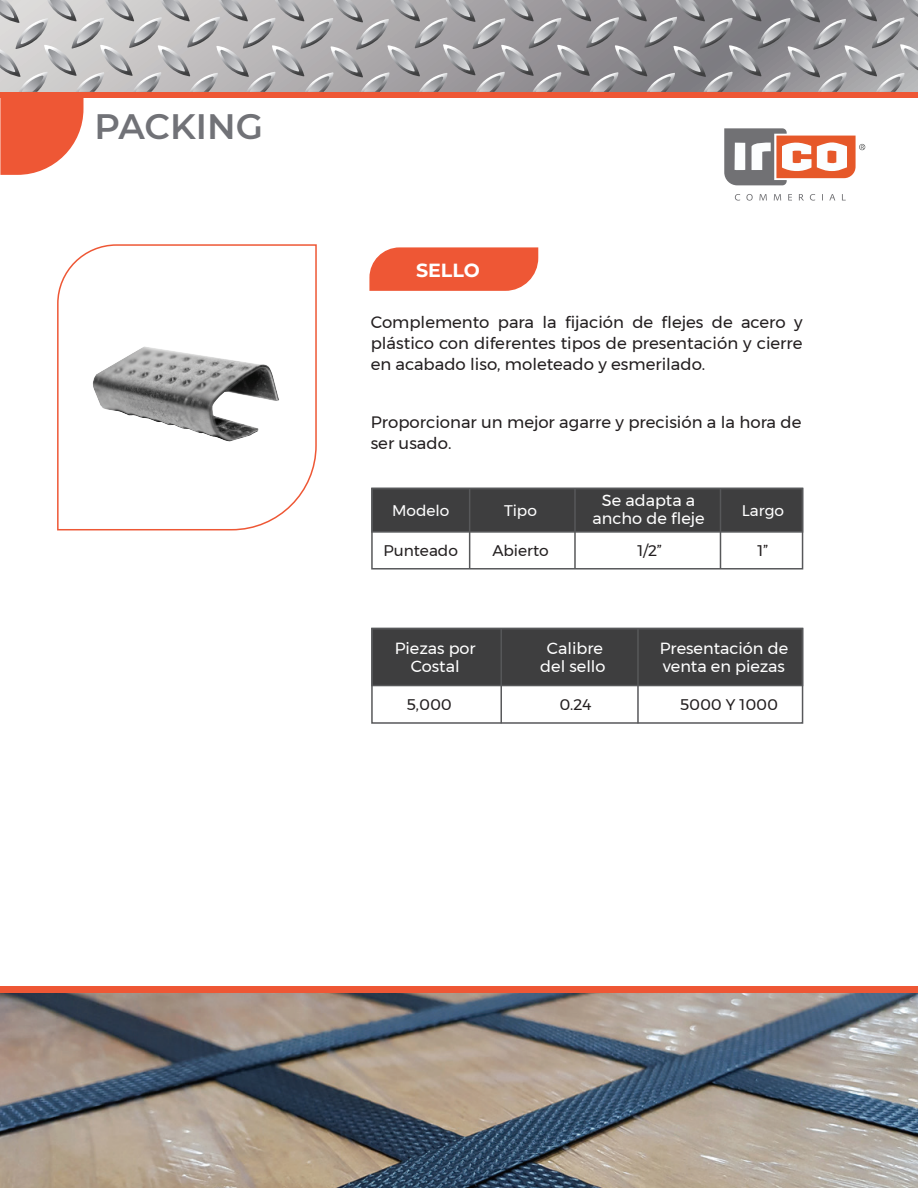
<style>
.page{position:relative;width:918px;height:1188px;background:#fff}
.page>*{position:absolute;margin:0;border:0;box-sizing:border-box;transform-origin:0 0}
.t1{font:600 35.25px "Montserrat";color:#717277}
.t2{font:700 19.05px "Montserrat";color:#fff}
.t3{font:16.5px/21px "Montserrat";color:#231f20;text-align:justify}
.t4{font:16.05px/17.9px "Montserrat";color:#fff;text-align:center}
.t5{font:15.3px "Montserrat";color:#231f20}
.t6{font:15.3px "Montserrat";color:#fff}
</style>
<div class="page">
<svg style="left:57px;top:244px;width:260px;height:287px"></svg>
<svg style="left:369px;top:247px;width:169px;height:44px"></svg>
<img style="left:68px;top:306px;width:238px;height:163px">
<div style="left:371px;top:628px;width:432px;height:58px;background:#3e3e3f;border:2px solid #57585a"></div>
<div style="left:371px;top:628px;width:432px;height:96px;border:2px solid #57585a"></div>
<div style="left:371px;top:488px;width:432px;height:45px;background:#3e3e3f;border:2px solid #57585a"></div>
<div style="left:371px;top:488px;width:432px;height:82px;border:2px solid #57585a"></div>
<svg style="left:735px;top:194px;width:111px;height:7px"></svg>
<svg style="left:0;top:0;width:918px;height:185px"></svg>
<div style="left:1px;top:92px;width:917px;height:6px;background:#ee5735"></div>
<hr style="left:469px;top:488px;width:1px;height:81px;background:#57585a">
<hr style="left:574px;top:488px;width:2px;height:81px;background:#57585a">
<hr style="left:720px;top:488px;width:1px;height:81px;background:#57585a">
<hr style="left:637px;top:629px;width:2px;height:94px;background:#57585a">
<hr style="left:500px;top:629px;width:2px;height:94px;background:#57585a">
<img style="left:0;top:993px;width:918px;height:195px">
<div style="left:0;top:986px;width:918px;height:7px;background:#ee5735"></div>
<h1 class="t1" style="left:94px;top:101px;width:170px">PACKING</h1>
<p class="t2" style="left:416px;top:256px;width:65px">SELLO</p>
<p class="t3" style="left:371px;top:312px;width:433px">Complemento para la fijación de flejes de acero y plástico con diferentes tipos de presentación y cierre en acabado liso, moleteado y esmerilado.</p>
<p class="t3" style="left:371px;top:411px;width:432px">Proporcionar un mejor agarre y precisión a la hora de ser usado.</p>
<p class="t4" style="left:593px;top:491px;width:114px">Se adapta a ancho de fleje</p>
<p class="t6" style="left:392px;top:499px;width:59px">Modelo</p>
<p class="t6" style="left:504px;top:499px;width:34px">Tipo</p>
<p class="t6" style="left:742px;top:499px;width:44px">Largo</p>
<p class="t5" style="left:384px;top:539px;width:76px">Punteado</p>
<p class="t5" style="left:492px;top:539px;width:58px">Abierto</p>
<p class="t5" style="left:637px;top:539px;width:26px">1/2”</p>
<p class="t5" style="left:758px;top:539px;width:12px">1”</p>
<p class="t4" style="left:395px;top:639px;width:82px">Piezas por<br>Costal</p>
<p class="t5" style="left:406px;top:693px;width:47px">5,000</p>
<p class="t4" style="left:540px;top:639px;width:67px">Calibre del sello</p>
<p class="t4" style="left:660px;top:640px;width:130px;text-align:left">Presentación de venta en piezas</p>
<p class="t5" style="left:559px;top:693px;width:34px">0.24</p>
<p class="t5" style="left:680px;top:693px;width:100px">5000 Y 1000</p>
</div>
